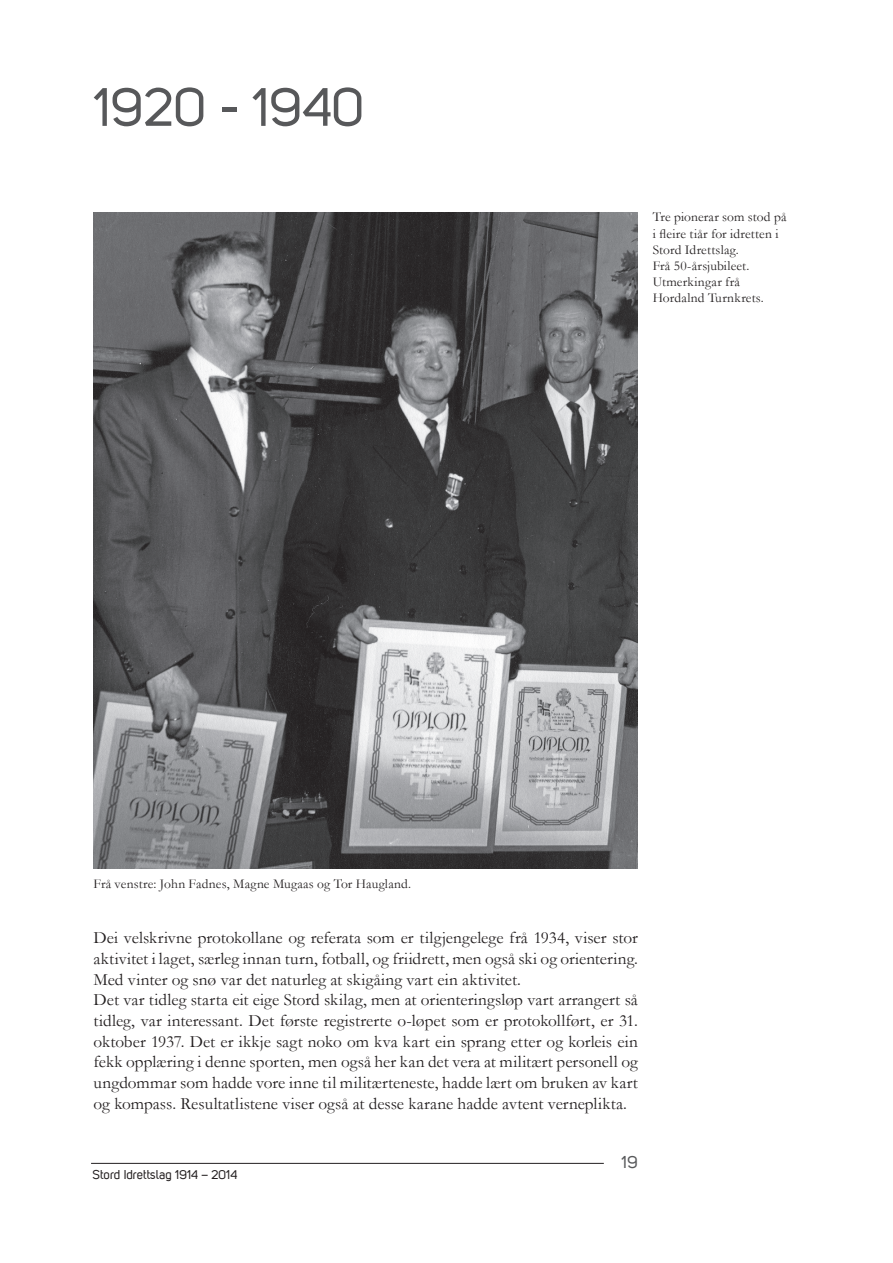
<style>
.page{position:relative;width:893px;height:1263px;background:#fff}
.page>*{position:absolute;margin:0;border:0;box-sizing:border-box;transform-origin:0 0}
.t1{font:54px "Uni Sans Regular";color:#57585a}
.t2{font:17.25px/20.7px "Garamond";letter-spacing:.005em;color:#231f20}
.t3{font:17.25px "Uni Sans Regular";color:#57585a}
.t4{font:13.5px/16.2px "Garamond";letter-spacing:.01em;color:#231f20}
.t5{font:12.75px "Uni Sans Regular";color:#231f20}
</style>
<div class="page">
<hr style="left:91px;top:1163px;width:513px;height:1px;background:#231f20">
<img style="left:94px;top:213px;width:544px;height:655px">
<h1 class="t1" style="left:94px;top:76px;width:272px">1920 - 1940</h1>
<p class="t4" style="left:653px;top:209px;width:135px">Tre pionerar som stod på i fleire tiår for idretten i<br>Stord Idrettslag.<br>Frå 50-årsjubileet.<br>Utmerkingar frå<br>Hordalnd Turnkrets.</p>
<p class="t4" style="left:94px;top:875px;width:319px">Frå venstre: John Fadnes, Magne Mugaas og Tor Haugland.</p>
<p class="t2" style="left:94px;top:927px;width:546px">Dei velskrivne protokollane og referata som er tilgjengelege frå 1934, viser stor aktivitet i laget, særleg innan turn, fotball, og friidrett, men også ski og orientering.<br>Med vinter og snø var det naturleg at skigåing vart ein aktivitet.<br>Det var tidleg starta eit eige Stord skilag, men at orienteringsløp vart arrangert så tidleg, var interessant. Det første registrerte o-løpet som er protokollført, er 31. oktober 1937. Det er ikkje sagt noko om kva kart ein sprang etter og korleis ein fekk opplæring i denne sporten, men også her kan det vera at militært personell og ungdommar som hadde vore inne til militærteneste, hadde lært om bruken av kart og kompass. Resultatlistene viser også at desse karane hadde avtent verneplikta.</p>
<p class="t5" style="left:92px;top:1167px;width:146px">Stord Idrettslag 1914 – 2014</p>
<p class="t3" style="left:622px;top:1152px;width:18px">19</p>
</div>
